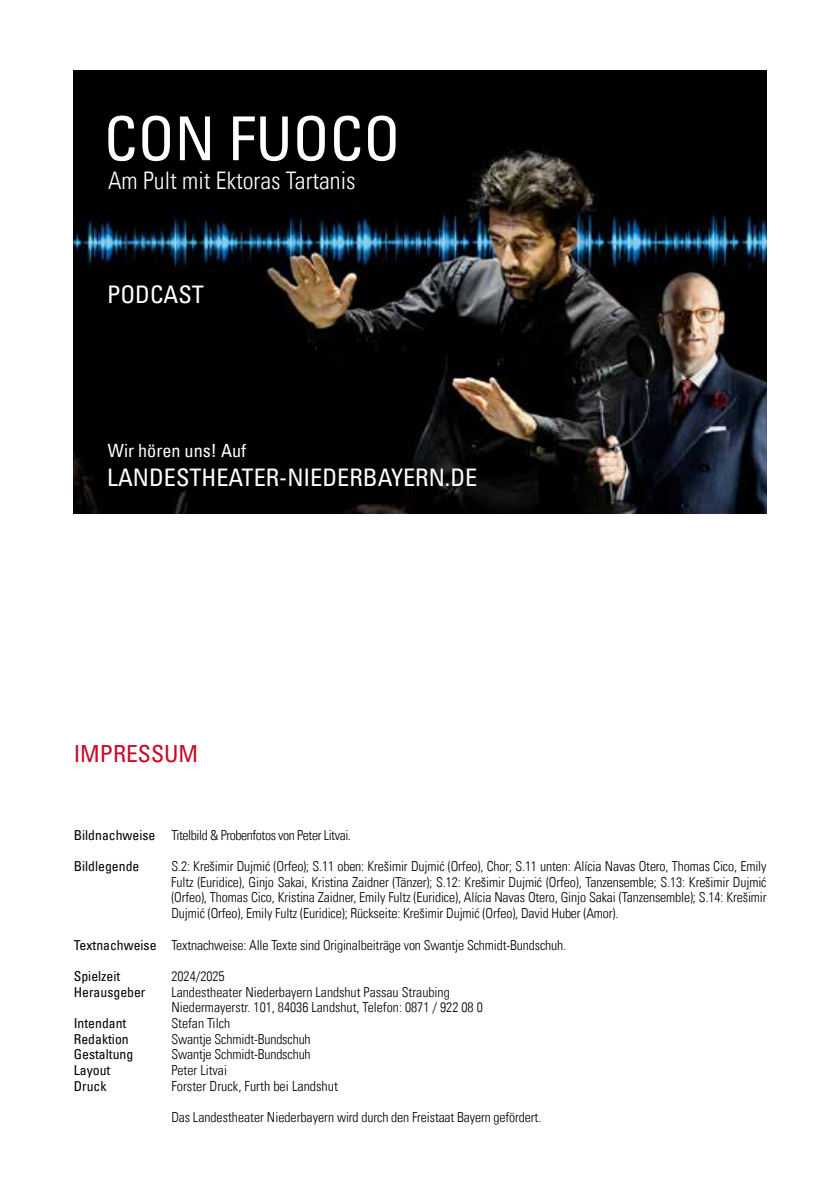
<style>
.page{position:relative;width:840px;height:1191px;background:#fff}
.page>*{position:absolute;margin:0;border:0;box-sizing:border-box;transform-origin:0 0}
.t1{font:condensed 60.6px "Univers Com 57";color:#fff}
.t2{font:condensed 24.2px "Univers Com 57";color:#fff}
.t3{font:24.2px "Univers Com 47 Light Cond";color:#fff}
.t4{font:condensed 23.6px "Univers Com 57";color:#c50928}
.t5{font:condensed 18.2px "Univers Com 57";color:#fff}
.t6{font:14px "Univers Com 47 Light Cond";color:#000}
.t7{font:13.8px/15.6px "Univers Com 47 Light Cond";letter-spacing:-.01em;color:#000;text-align:justify}
.t8{font:condensed 13.8px/15.6px "Univers Com 57";color:#000}
.t9{font:13.8px "Univers Com 47 Light Cond";letter-spacing:-.03em;color:#000}
</style>
<div class="page">
<img style="left:74px;top:71px;width:691px;height:442px">
<h1 class="t1" style="left:104px;top:100px;width:298px">CON FUOCO</h1>
<h2 class="t3" style="left:108px;top:166px;width:249px">Am Pult mit Ektoras Tartanis</h2>
<h2 class="t2" style="left:107px;top:279px;width:98px">PODCAST</h2>
<h3 class="t5" style="left:108px;top:439px;width:140px">Wir hören uns! Auf</h3>
<h2 class="t2" style="left:107px;top:462px;width:371px">LANDESTHEATER-NIEDERBAYERN.DE</h2>
<h3 class="t4" style="left:74px;top:738px;width:126px">IMPRESSUM</h3>
<p class="t8" style="left:74px;top:826px;width:83px">Bildnachweise</p>
<p class="t8" style="left:74px;top:858px;width:67px">Bildlegende</p>
<p class="t8" style="left:74px;top:936px;width:84px">Textnachweise</p>
<p class="t8" style="left:74px;top:968px;width:73px">Spielzeit<br>Herausgeber</p>
<p class="t8" style="left:74px;top:1015px;width:61px">Intendant<br>Redaktion<br>Gestaltung<br>Layout<br>Druck</p>
<p class="t9" style="left:171px;top:826px;width:181px">Titelbild &amp; Probenfotos von Peter Litvai.</p>
<p class="t7" style="left:171px;top:858px;width:596px">S.2: Krešimir Dujmić (Orfeo); S.11 oben: Krešimir Dujmić (Orfeo), Chor; S.11 unten: Alícia Navas Otero, Thomas Cico, Emily Fultz (Euridice), Ginjo Sakai, Kristina Zaidner (Tänzer); S.12: Krešimir Dujmić (Orfeo), Tanzensemble; S.13: Krešimir Dujmić (Orfeo), Thomas Cico, Kristina Zaidner, Emily Fultz (Euridice), Alícia Navas Otero, Ginjo Sakai (Tanzensemble); S.14: Krešimir Dujmić (Orfeo), Emily Fultz (Euridice); Rückseite: Krešimir Dujmić (Orfeo), David Huber (Amor).</p>
<p class="t7" style="left:171px;top:936px;width:396px">Textnachweise: Alle Texte sind Originalbeiträge von Swantje Schmidt-Bundschuh.</p>
<p class="t7" style="left:171px;top:968px;width:313px;text-align:left">2024/2025<br>Landestheater Niederbayern Landshut Passau Straubing<br>Niedermayerstr. 101, 84036 Landshut, Telefon: 0871 / 922 08 0<br>Stefan Tilch<br>Swantje Schmidt-Bundschuh<br>Swantje Schmidt-Bundschuh<br>Peter Litvai</p>
<p class="t6" style="left:171px;top:1077px;width:168px">Forster Druck, Furth bei Landshut</p>
<p class="t7" style="left:171px;top:1109px;width:371px">Das Landestheater Niederbayern wird durch den Freistaat Bayern gefördert.</p>
</div>
